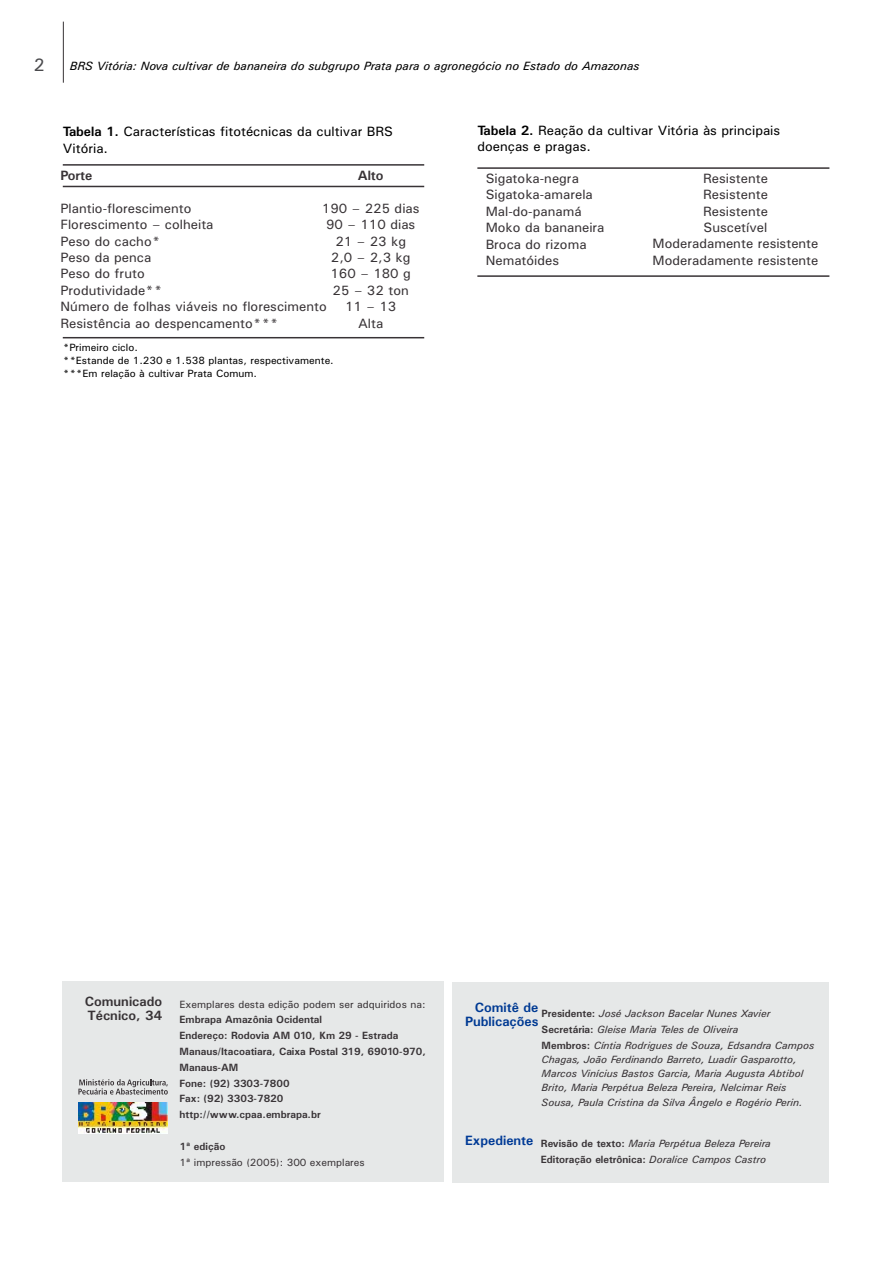
<style>
.page{position:relative;width:893px;height:1263px;background:#fff}
.page>*{position:absolute;margin:0;border:0;box-sizing:border-box;transform-origin:0 0}
.t1{font:500 18px "Univers";color:#4a4a4d}
.t2{font:500 13.5px/16.4px "Univers";color:#383336}
.t3{font:500 13.5px/16.6px "Univers";color:#000}
.t4{font:700 13.5px/14px "Univers";color:#383336}
.t5{font:700 13.5px/14px "Univers";color:#003a93;text-align:right}
.t6{font:700 13.5px "Univers";color:#003a96}
.t7{font:italic 12px "Univers";color:#000}
.t8{font:italic 10.5px/15.8px "Univers";color:#383336}
.t9{font:700 10.5px/15.8px "Univers";color:#383336}
.t10{font:500 10.5px/12.8px "Univers";color:#000}
.t11{font:500 10.5px "Univers";color:#383336}
.s1{font-weight:700}
.s2{font-weight:700;font-style:normal}
</style>
<div class="page">
<hr style="left:63px;top:22px;width:1px;height:61px;background:#383336">
<div style="left:63px;top:981px;width:381px;height:201px;background:#e6e8e8"></div>
<div style="left:452px;top:982px;width:376px;height:201px;background:#e6e8e8"></div>
<svg style="left:78px;top:1079px;width:90px;height:15px"></svg>
<img style="left:79px;top:1102px;width:88px;height:32px">
<hr style="left:63px;top:164px;width:361px;height:2px;background:#383336">
<hr style="left:63px;top:186px;width:361px;height:1px;background:#383336">
<hr style="left:63px;top:337px;width:361px;height:1px;background:#383336">
<hr style="left:477px;top:167px;width:352px;height:2px;background:#383336">
<hr style="left:477px;top:275px;width:352px;height:2px;background:#383336">
<h1 class="t1" style="left:34px;top:59px;width:13px">2</h1>
<p class="t7" style="left:70px;top:61px;width:571px">BRS Vitória: Nova cultivar de bananeira do subgrupo Prata para o agronegócio no Estado do Amazonas</p>
<p class="t3" style="left:63px;top:125px;width:331px"><span class="s1">Tabela 1.</span> Características fitotécnicas da cultivar BRS<br>Vitória.</p>
<p class="t3" style="left:477px;top:123px;width:304px"><span class="s1">Tabela 2.</span> Reação da cultivar Vitória às principais doenças e pragas.</p>
<p class="t4" style="left:61px;top:169px;width:33px">Porte</p>
<p class="t2" style="left:61px;top:201px;width:268px">Plantio-florescimento<br>Florescimento – colheita<br>Peso do cacho*<br>Peso da penca<br>Peso do fruto<br>Produtividade**<br>Número de folhas viáveis no florescimento<br>Resistência ao despencamento***</p>
<p class="t4" style="left:358px;top:169px;width:27px">Alto</p>
<p class="t2" style="left:322px;top:201px;width:99px;text-align:center">190 – 225 dias<br>90 – 110 dias<br>21 – 23 kg<br>2,0 – 2,3 kg<br>160 – 180 g<br>25 – 32 ton<br>11 – 13<br>Alta</p>
<p class="t2" style="left:486px;top:171px;width:120px">Sigatoka-negra<br>Sigatoka-amarela<br>Mal-do-panamá<br>Moko da bananeira<br>Broca do rizoma<br>Nematóides</p>
<p class="t2" style="left:653px;top:171px;width:167px;text-align:center">Resistente<br>Resistente<br>Resistente<br>Suscetível<br>Moderadamente resistente<br>Moderadamente resistente</p>
<p class="t10" style="left:63px;top:342px;width:272px">*Primeiro ciclo.<br>**Estande de 1.230 e 1.538 plantas, respectivamente. ***Em relação à cultivar Prata Comum.</p>
<p class="t4" style="left:85px;top:995px;width:79px">Comunicado<br>Técnico, 34</p>
<p class="t11" style="left:180px;top:1000px;width:247px">Exemplares desta edição podem ser adquiridos na:</p>
<p class="t9" style="left:180px;top:1013px;width:248px">Embrapa Amazônia Ocidental<br>Endereço: Rodovia AM 010, Km 29 - Estrada<br>Manaus/Itacoatiara, Caixa Postal 319, 69010-970,<br>Manaus-AM<br>Fone: (92) 3303-7800<br>Fax: (92) 3303-7820 http://www.cpaa.embrapa.br</p>
<p class="t9" style="left:180px;top:1139px;width:47px">1ª edição</p>
<p class="t11" style="left:180px;top:1158px;width:187px">1ª impressão (2005): 300 exemplares</p>
<p class="t5" style="left:465px;top:1002px;width:75px">Comitê de<br>Publicações</p>
<p class="t8" style="left:542px;top:1007px;width:274px"><span class="s2">Presidente:</span> José Jackson Bacelar Nunes Xavier<br><span class="s2">Secretária:</span> Gleise Maria Teles de Oliveira<br><span class="s2">Membros:</span> Cíntia Rodrigues de Souza, Edsandra Campos</p>
<p class="t8" style="left:542px;top:1053px;width:263px;line-height:14.2px">Chagas, João Ferdinando Barreto, Luadir Gasparotto, Marcos Vinícius Bastos Garcia, Maria Augusta Abtibol Brito, Maria Perpétua Beleza Pereira, Nelcimar Reis Sousa, Paula Cristina da Silva Ângelo e Rogério Perin.</p>
<p class="t8" style="left:541px;top:1136px;width:232px"><span class="s2">Revisão de texto:</span> Maria Perpétua Beleza Pereira<br><span class="s2">Editoração eletrônica:</span> Doralice Campos Castro</p>
<p class="t6" style="left:465px;top:1136px;width:70px">Expediente</p>
</div>
